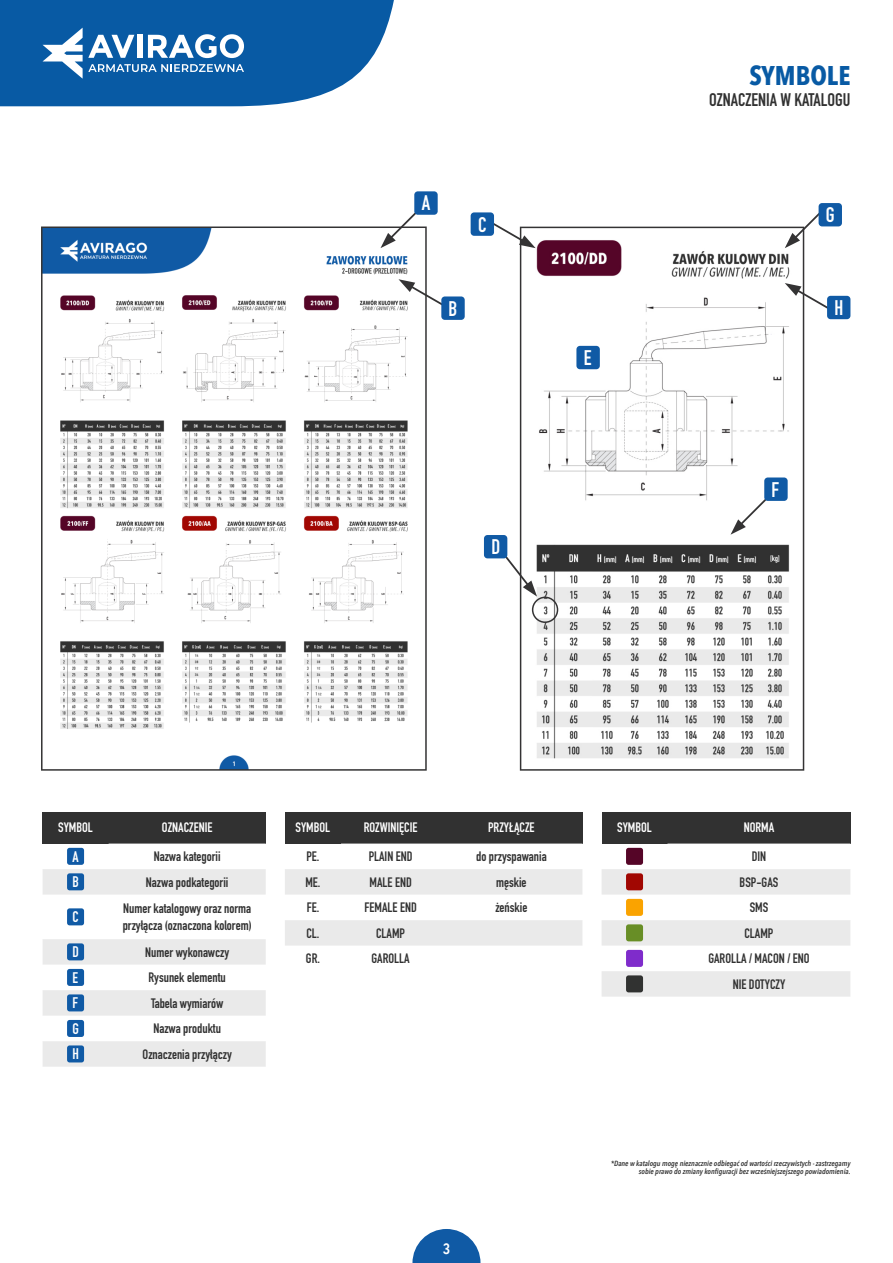
<style>
.page{position:relative;width:893px;height:1263px;background:#fff}
.page>*{position:absolute;margin:0;border:0;box-sizing:border-box;transform-origin:0 0}
.t1{font:700 27px "Avenir Next Condensed";color:#085aa4}
.t2{font:700 20.85px "DIN Condensed";color:#fff}
.t3{font:700 18px "DIN Condensed";color:#313131}
.t4{font:700 15.15px/25.5px "DIN Condensed";color:#fff}
.t5{font:600 15px "Avenir Next Condensed";color:#fff}
.t6{font:700 13.5px/25.5px "DIN Condensed";color:#313131;text-align:center}
.t7{font:700 13.5px "DIN Condensed";color:#fff}
.t8{font:italic 600 7.5px/7.5px "Avenir Next Condensed";color:#313131;text-align:right}
</style>
<div class="page">
<svg style="left:0;top:0;width:394px;height:106px;background:#2c72b1"></svg>
<svg style="left:412px;top:1229px;width:68px;height:34px"></svg>
<svg style="left:41px;top:226px;width:386px;height:545px"></svg>
<svg style="left:380px;top:213px;width:38px;height:35px"></svg>
<svg style="left:398px;top:279px;width:43px;height:28px"></svg>
<svg style="left:520px;top:227px;width:284px;height:544px"></svg>
<svg style="left:492px;top:223px;width:44px;height:25px"></svg>
<svg style="left:785px;top:210px;width:38px;height:38px"></svg>
<svg style="left:785px;top:283px;width:46px;height:27px"></svg>
<svg style="left:504px;top:555px;width:54px;height:68px"></svg>
<svg style="left:730px;top:497px;width:38px;height:38px"></svg>
<div style="left:471px;top:212px;width:23px;height:24px;background:#105aa5;border-radius:4px"></div>
<div style="left:764px;top:477px;width:24px;height:24px;background:#105aa5;border-radius:4px"></div>
<div style="left:827px;top:296px;width:23px;height:23px;background:#105aa5;border-radius:4px"></div>
<div style="left:819px;top:203px;width:23px;height:23px;background:#105aa5;border-radius:4px"></div>
<div style="left:484px;top:535px;width:23px;height:23px;background:#105aa5;border-radius:4px"></div>
<div style="left:414px;top:191px;width:24px;height:24px;background:#105aa5;border-radius:4px"></div>
<div style="left:441px;top:296px;width:24px;height:24px;background:#105aa5;border-radius:4px"></div>
<div style="left:576px;top:346px;width:24px;height:23px;background:#105aa5;border-radius:4px"></div>
<div style="left:43px;top:812px;width:223px;height:31px;background:#313131"></div>
<svg style="left:43px;top:843px;width:223px;height:224px"></svg>
<div style="left:67px;top:848px;width:17px;height:17px;background:#105aa5;border-radius:3px"></div>
<div style="left:67px;top:873px;width:17px;height:17px;background:#105aa5;border-radius:3px"></div>
<div style="left:67px;top:908px;width:17px;height:17px;background:#105aa5;border-radius:3px"></div>
<div style="left:67px;top:943px;width:17px;height:17px;background:#105aa5;border-radius:3px"></div>
<div style="left:67px;top:969px;width:17px;height:17px;background:#105aa5;border-radius:3px"></div>
<div style="left:67px;top:994px;width:17px;height:17px;background:#105aa5;border-radius:3px"></div>
<div style="left:67px;top:1020px;width:17px;height:17px;background:#105aa5;border-radius:3px"></div>
<div style="left:67px;top:1045px;width:17px;height:17px;background:#105aa5;border-radius:3px"></div>
<div style="left:602px;top:812px;width:248px;height:31px;background:#313131"></div>
<svg style="left:602px;top:843px;width:248px;height:154px"></svg>
<div style="left:626px;top:848px;width:17px;height:17px;background:#550527;border-radius:3px"></div>
<div style="left:626px;top:873px;width:17px;height:17px;background:#a10702;border-radius:3px"></div>
<div style="left:626px;top:899px;width:17px;height:17px;background:#faa300;border-radius:3px"></div>
<div style="left:626px;top:924px;width:17px;height:17px;background:#688e26;border-radius:3px"></div>
<div style="left:626px;top:950px;width:17px;height:17px;background:#7f2ccb;border-radius:3px"></div>
<div style="left:626px;top:975px;width:17px;height:17px;background:#313231;border-radius:3px"></div>
<div style="left:285px;top:812px;width:297px;height:31px;background:#313131"></div>
<svg style="left:285px;top:843px;width:297px;height:103px"></svg>
<h2 class="t2" style="left:422px;top:196px;width:10px">A</h2>
<h2 class="t2" style="left:478px;top:217px;width:10px">C</h2>
<h2 class="t2" style="left:449px;top:301px;width:10px">B</h2>
<h2 class="t2" style="left:491px;top:539px;width:10px">D</h2>
<h2 class="t2" style="left:584px;top:350px;width:9px">E</h2>
<h1 class="t1" style="left:749px;top:58px;width:102px">SYMBOLE</h1>
<h3 class="t3" style="left:709px;top:93px;width:143px">OZNACZENIA W KATALOGU</h3>
<h2 class="t2" style="left:826px;top:207px;width:10px">G</h2>
<h2 class="t2" style="left:834px;top:300px;width:10px">H</h2>
<h2 class="t2" style="left:772px;top:482px;width:9px">F</h2>
<p class="t7" style="left:58px;top:823px;width:36px">SYMBOL</p>
<p class="t7" style="left:162px;top:823px;width:52px">OZNACZENIE</p>
<p class="t6" style="left:146px;top:845px;width:84px">Nazwa kategorii<br>Nazwa podkategorii</p>
<p class="t6" style="left:123px;top:902px;width:131px;line-height:16.5px;text-align:left">Numer katalogowy oraz norma przyłącza (oznaczona kolorem)</p>
<p class="t6" style="left:143px;top:941px;width:91px">Numer wykonawczy<br>Rysunek elementu<br>Tabela wymiarów<br>Nazwa produktu<br>Oznaczenia przyłączy</p>
<p class="t4" style="left:72px;top:846px;width:8px">A<br>B</p>
<p class="t4" style="left:72px;top:906px;width:8px">C</p>
<p class="t4" style="left:72px;top:941px;width:8px;text-align:justify">D E F G H</p>
<p class="t7" style="left:296px;top:823px;width:36px">SYMBOL</p>
<p class="t7" style="left:364px;top:823px;width:55px">ROZWINIĘCIE</p>
<p class="t7" style="left:488px;top:823px;width:48px">PRZYŁĄCZE</p>
<p class="t6" style="left:306px;top:845px;width:15px">PE.</p>
<p class="t6" style="left:369px;top:845px;width:45px">PLAIN END</p>
<p class="t6" style="left:476px;top:845px;width:72px">do przyspawania</p>
<p class="t6" style="left:305px;top:871px;width:17px">ME.</p>
<p class="t6" style="left:370px;top:871px;width:44px">MALE END</p>
<p class="t6" style="left:496px;top:871px;width:32px">męskie</p>
<p class="t6" style="left:307px;top:896px;width:14px">FE.</p>
<p class="t6" style="left:365px;top:896px;width:54px">FEMALE END</p>
<p class="t6" style="left:495px;top:896px;width:34px">żeńskie</p>
<p class="t6" style="left:306px;top:922px;width:15px">CL.</p>
<p class="t6" style="left:376px;top:922px;width:30px">CLAMP</p>
<p class="t6" style="left:306px;top:947px;width:16px">GR.</p>
<p class="t6" style="left:372px;top:947px;width:40px">GAROLLA</p>
<p class="t5" style="left:443px;top:1239px;width:9px">3</p>
<p class="t7" style="left:617px;top:823px;width:36px">SYMBOL</p>
<p class="t7" style="left:744px;top:823px;width:32px">NORMA</p>
<p class="t6" style="left:708px;top:845px;width:103px">DIN<br>BSP-GAS<br>SMS<br>CLAMP<br>GAROLLA / MACON / ENO<br>NIE DOTYCZY</p>
<p class="t8" style="left:611px;top:1160px;width:241px">*Dane w katalogu mogę nieznacznie odbiegać od wartości rzeczywistych - zastrzegamy sobie prawo do zmiany konfiguracji bez wcześniejszejszego powiadomienia.</p>
</div>
